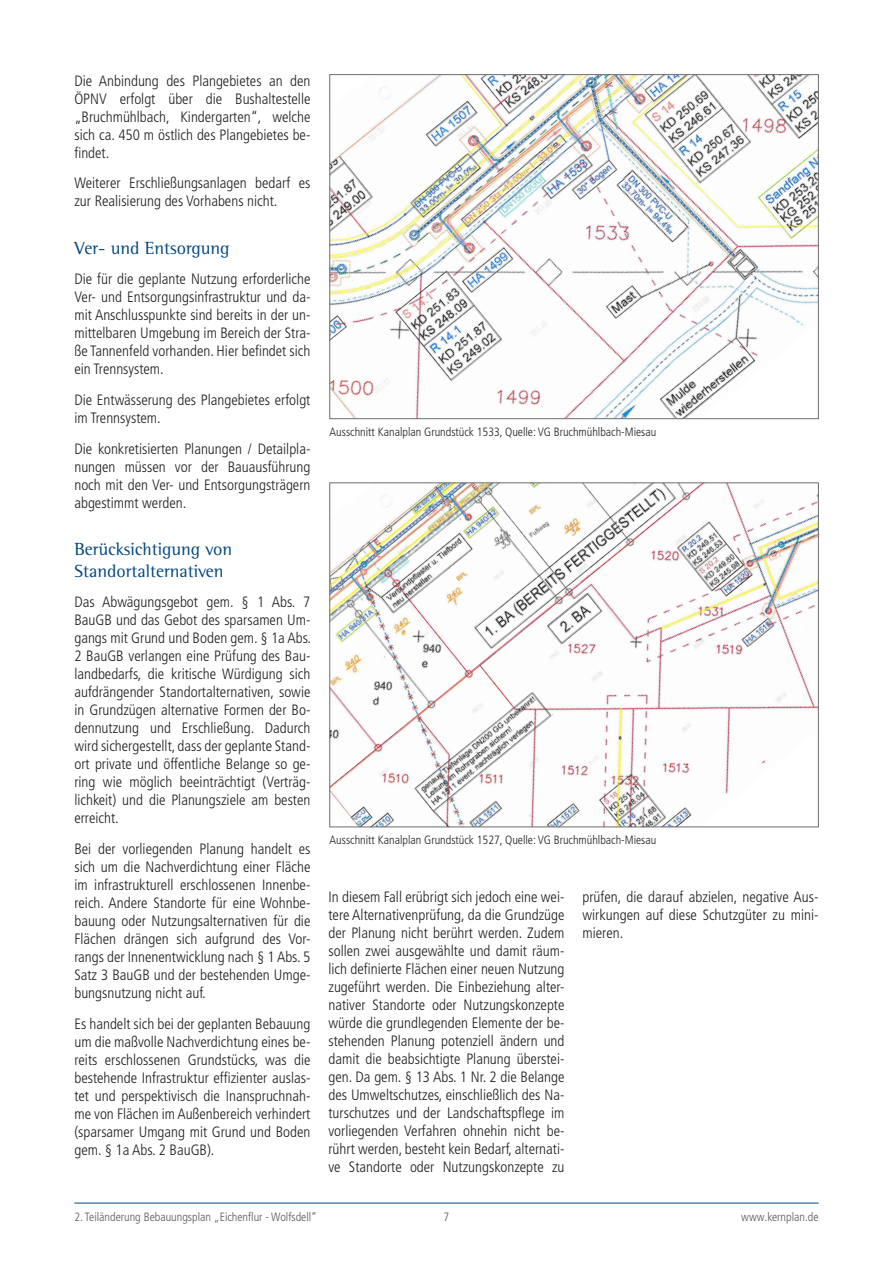
<style>
.page{position:relative;width:893px;height:1263px;background:#fff}
.page>*{position:absolute;margin:0;border:0;box-sizing:border-box;transform-origin:0 0}
.Bodytext{font:18px/21.6px "Rotis Semi Serif Std";color:#00467e}
.Subline_1{font:18px "Rotis Semi Serif Std";color:#00467e}
.Bodytext-2{font:300 condensed 15px/18px "Frutiger LT Pro";color:#231f20;text-align:justify}
.Bodytext_rot{font:300 condensed 15px/18px "Frutiger LT Pro";color:#231f20;text-align:justify}
.Bildunterschrift{font:300 condensed 12px "Frutiger LT Pro";color:#231f20}
.t1{font:300 condensed 12px "Frutiger LT Pro";color:#57585a}
</style>
<div class="page">
<hr style="left:74px;top:1203px;width:745px;height:1px;background:#00467e">
<img style="left:332px;top:76px;width:485px;height:341px">
<img style="left:332px;top:485px;width:485px;height:340px">
<p class="Bodytext_rot" style="left:74px;top:72px;width:238px">Die Anbindung des Plangebietes an den ÖPNV erfolgt über die Bushaltestelle „Bruchmühlbach, Kindergarten“, welche sich ca. 450 m östlich des Plangebietes be&shy;findet.</p>
<p class="Bodytext-2" style="left:74px;top:174px;width:238px">Weiterer Erschließungsanlagen bedarf es zur Realisierung des Vorhabens nicht.</p>
<p class="Subline_1" style="left:74px;top:237px;width:157px">Ver- und Entsorgung</p>
<p class="Bodytext-2" style="left:74px;top:270px;width:238px">Die für die geplante Nutzung erforderliche Ver- und Entsorgungsinfrastruktur und da&shy;mit Anschlusspunkte sind bereits in der un&shy;mittelbaren Umgebung im Bereich der Stra&shy;ße Tannenfeld vorhanden. Hier befindet sich ein Trennsystem.</p>
<p class="Bodytext-2" style="left:74px;top:391px;width:238px">Die Entwässerung des Plangebietes erfolgt im Trennsystem.</p>
<p class="Bodytext-2" style="left:74px;top:440px;width:238px">Die konkretisierten Planungen / Detailpla&shy;nungen müssen vor der Bauausführung noch mit den Ver- und Entsorgungsträgern abgestimmt werden.</p>
<p class="Bodytext" style="left:74px;top:538px;width:159px">Berücksichtigung von<br>Standortalternativen</p>
<p class="Bodytext-2" style="left:74px;top:593px;width:238px">Das Abwägungsgebot gem. § 1 Abs. 7<br>BauGB und das Gebot des sparsamen Um&shy;gangs mit Grund und Boden gem. § 1a Abs.<br>2 BauGB verlangen eine Prüfung des Bau&shy;landbedarfs, die kritische Würdigung sich aufdrängender Standortalternativen, sowie in Grundzügen alternative Formen der Bo&shy;dennutzung und Erschließung. Dadurch wird sichergestellt, dass der geplante Stand&shy;ort private und öffentliche Belange so ge&shy;ring wie möglich beeinträchtigt (Verträg&shy;lichkeit) und die Planungsziele am besten erreicht.</p>
<p class="Bodytext-2" style="left:74px;top:840px;width:238px">Bei der vorliegenden Planung handelt es sich um die Nachverdichtung einer Fläche im infrastrukturell erschlossenen Innenbe&shy;reich. Andere Standorte für eine Wohnbe&shy;bauung oder Nutzungsalternativen für die Flächen drängen sich aufgrund des Vor&shy;rangs der Innenentwicklung nach § 1 Abs. 5<br>Satz 3 BauGB und der bestehenden Umge&shy;bungsnutzung nicht auf.</p>
<p class="Bodytext-2" style="left:74px;top:1015px;width:238px">Es handelt sich bei der geplanten Bebauung um die maßvolle Nachverdichtung eines be&shy;reits erschlossenen Grundstücks, was die bestehende Infrastruktur effizienter auslas&shy;tet und perspektivisch die Inanspruchnah&shy;me von Flächen im Außenbereich verhindert (sparsamer Umgang mit Grund und Boden gem. § 1a Abs. 2 BauGB).</p>
<p class="Bildunterschrift" style="left:330px;top:425px;width:328px">Ausschnitt Kanalplan Grundstück 1533, Quelle: VG Bruchmühlbach-Miesau</p>
<p class="Bildunterschrift" style="left:330px;top:833px;width:328px">Ausschnitt Kanalplan Grundstück 1527, Quelle: VG Bruchmühlbach-Miesau</p>
<p class="Bodytext-2" style="left:328px;top:888px;width:238px">In diesem Fall erübrigt sich jedoch eine wei&shy;tere Alternativenprüfung, da die Grundzüge der Planung nicht berührt werden. Zudem sollen zwei ausgewählte und damit räum&shy;lich definierte Flächen einer neuen Nutzung zugeführt werden. Die Einbeziehung alter&shy;nativer Standorte oder Nutzungskonzepte würde die grundlegenden Elemente der be&shy;stehenden Planung potenziell ändern und damit die beabsichtigte Planung überstei&shy;gen. Da gem. § 13 Abs. 1 Nr. 2 die Belange des Umweltschutzes, einschließlich des Na&shy;turschutzes und der Landschaftspflege im vorliegenden Verfahren ohnehin nicht be&shy;rührt werden, besteht kein Bedarf, alternati&shy;ve Standorte oder Nutzungskonzepte zu</p>
<p class="Bodytext-2" style="left:582px;top:888px;width:238px">prüfen, die darauf abzielen, negative Aus&shy;wirkungen auf diese Schutzgüter zu mini&shy;mieren.</p>
<p class="t1" style="left:74px;top:1210px;width:244px">2. Teiländerung Bebauungsplan „Eichenflur - Wolfsdell“</p>
<p class="t1" style="left:444px;top:1210px;width:7px">7</p>
<p class="t1" style="left:741px;top:1210px;width:79px">www.kernplan.de</p>
</div>
